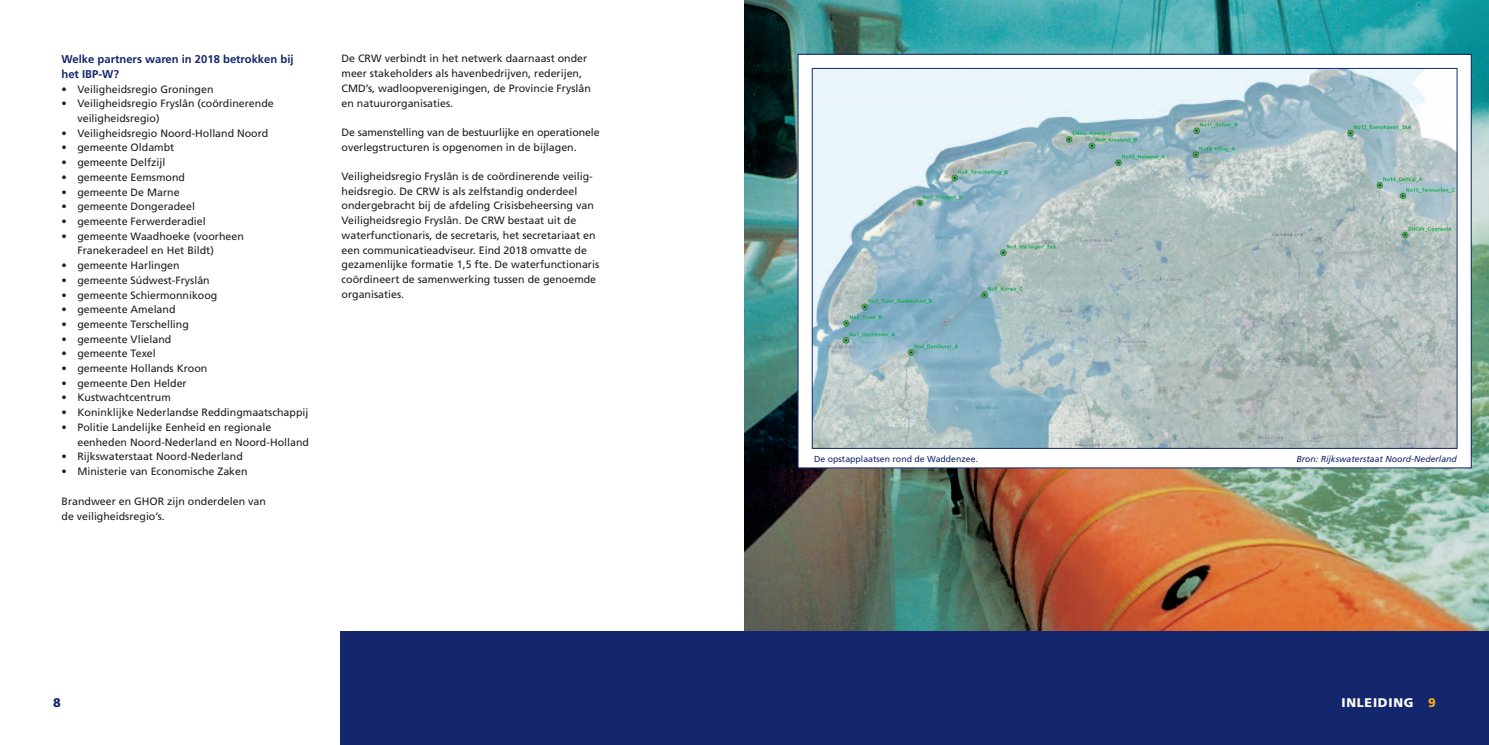
<style>
.page{position:relative;width:1489px;height:745px;background:#fff}
.page>*{position:absolute;margin:0;border:0;box-sizing:border-box;transform-origin:0 0}
.t1{font:900 12.5px "Frutiger LT Std";letter-spacing:.06em;color:#fff}
.t2{font:900 12.5px "Frutiger LT Std";color:#15276c}
.t3{font:700 11.25px/15px "Frutiger LT Std";color:#15276c}
.t4{font:10.62px/14.6px "Frutiger LT Std";color:#231f20}
.t5{font:italic 8.75px "Frutiger LT Std";color:#15276c}
.t6{font:8.75px "Frutiger LT Std";color:#15276c}
.s1{color:#faaf18}
</style>
<div class="page">
<img style="left:744px;top:0;width:744px;height:631px">
<svg style="left:798px;top:55px;width:672px;height:412px"></svg>
<img style="left:813px;top:70px;width:642px;height:376px">
<div style="left:744px;top:631px;width:744px;height:113px;background:#15276c"></div>
<div style="left:340px;top:631px;width:404px;height:113px;background:#15276c"></div>
<p class="t3" style="left:61px;top:52px;width:233px">Welke partners waren in 2018 betrokken bij het IBP-W?</p>
<p class="t4" style="left:61px;top:82px;width:153px">• Veiligheidsregio Groningen</p>
<p class="t4" style="left:77px;top:97px;width:198px;text-indent:-16px">• Veiligheidsregio Fryslân (coördinerende veiligheidsregio)</p>
<p class="t4" style="left:61px;top:126px;width:208px">• Veiligheidsregio Noord-Holland Noord</p>
<p class="t4" style="left:61px;top:141px;width:114px">• gemeente Oldambt</p>
<p class="t4" style="left:61px;top:156px;width:105px">• gemeente Delfzijl</p>
<p class="t4" style="left:61px;top:170px;width:125px">• gemeente Eemsmond</p>
<p class="t4" style="left:61px;top:185px;width:120px">• gemeente De Marne</p>
<p class="t4" style="left:61px;top:200px;width:135px">• gemeente Dongeradeel</p>
<p class="t4" style="left:61px;top:215px;width:146px">• gemeente Ferwerderadiel</p>
<p class="t4" style="left:77px;top:229px;width:168px;text-indent:-16px">• gemeente Waadhoeke (voorheen<br>Franekeradeel en Het Bildt)</p>
<p class="t4" style="left:61px;top:259px;width:120px">• gemeente Harlingen</p>
<p class="t4" style="left:61px;top:273px;width:150px">• gemeente Súdwest-Fryslân</p>
<p class="t4" style="left:61px;top:288px;width:157px">• gemeente Schiermonnikoog</p>
<p class="t4" style="left:61px;top:303px;width:115px">• gemeente Ameland</p>
<p class="t4" style="left:61px;top:317px;width:129px">• gemeente Terschelling</p>
<p class="t4" style="left:61px;top:332px;width:111px">• gemeente Vlieland</p>
<p class="t4" style="left:61px;top:347px;width:96px">• gemeente Texel</p>
<p class="t4" style="left:61px;top:361px;width:147px">• gemeente Hollands Kroon</p>
<p class="t4" style="left:61px;top:376px;width:127px">• gemeente Den Helder</p>
<p class="t4" style="left:61px;top:391px;width:111px">• Kustwachtcentrum</p>
<p class="t4" style="left:61px;top:405px;width:248px">• Koninklijke Nederlandse Reddingmaatschappij</p>
<p class="t4" style="left:77px;top:420px;width:233px;text-indent:-16px">• Politie Landelijke Eenheid en regionale eenheden Noord-Nederland en Noord-Holland</p>
<p class="t4" style="left:61px;top:450px;width:183px">• Rijkswaterstaat Noord-Nederland</p>
<p class="t4" style="left:61px;top:464px;width:187px">• Ministerie van Economische Zaken</p>
<p class="t4" style="left:61px;top:494px;width:206px;line-height:15px">Brandweer en GHOR zijn onderdelen van de veiligheidsregio’s.</p>
<p class="t4" style="left:341px;top:52px;width:251px">De CRW verbindt in het netwerk daarnaast onder meer stakeholders als havenbedrijven, rederijen, CMD’s, wadloopverenigingen, de Provincie Fryslân en natuurorganisaties.</p>
<p class="t4" style="left:341px;top:126px;width:259px">De samenstelling van de bestuurlijke en operationele overlegstructuren is opgenomen in de bijlagen.</p>
<p class="t4" style="left:341px;top:170px;width:259px">Veiligheidsregio Fryslân is de coördinerende veilig&shy;heidsregio. De CRW is als zelfstandig onderdeel ondergebracht bij de afdeling Crisisbeheersing van Veiligheidsregio Fryslân. De CRW bestaat uit de waterfunctionaris, de secretaris, het secretariaat en een communicatieadviseur. Eind 2018 omvatte de gezamenlijke formatie 1,5 fte. De waterfunctionaris coördineert de samenwerking tussen de genoemde organisaties.</p>
<p class="t6" style="left:814px;top:455px;width:165px">De opstapplaatsen rond de Waddenzee.</p>
<p class="t5" style="left:1296px;top:455px;width:162px">Bron: Rijkswaterstaat Noord-Nederland</p>
<p class="t2" style="left:53px;top:697px;width:9px">8</p>
<p class="t1" style="left:1341px;top:697px;width:96px">INLEIDING <span class="s1">9</span></p>
</div>
